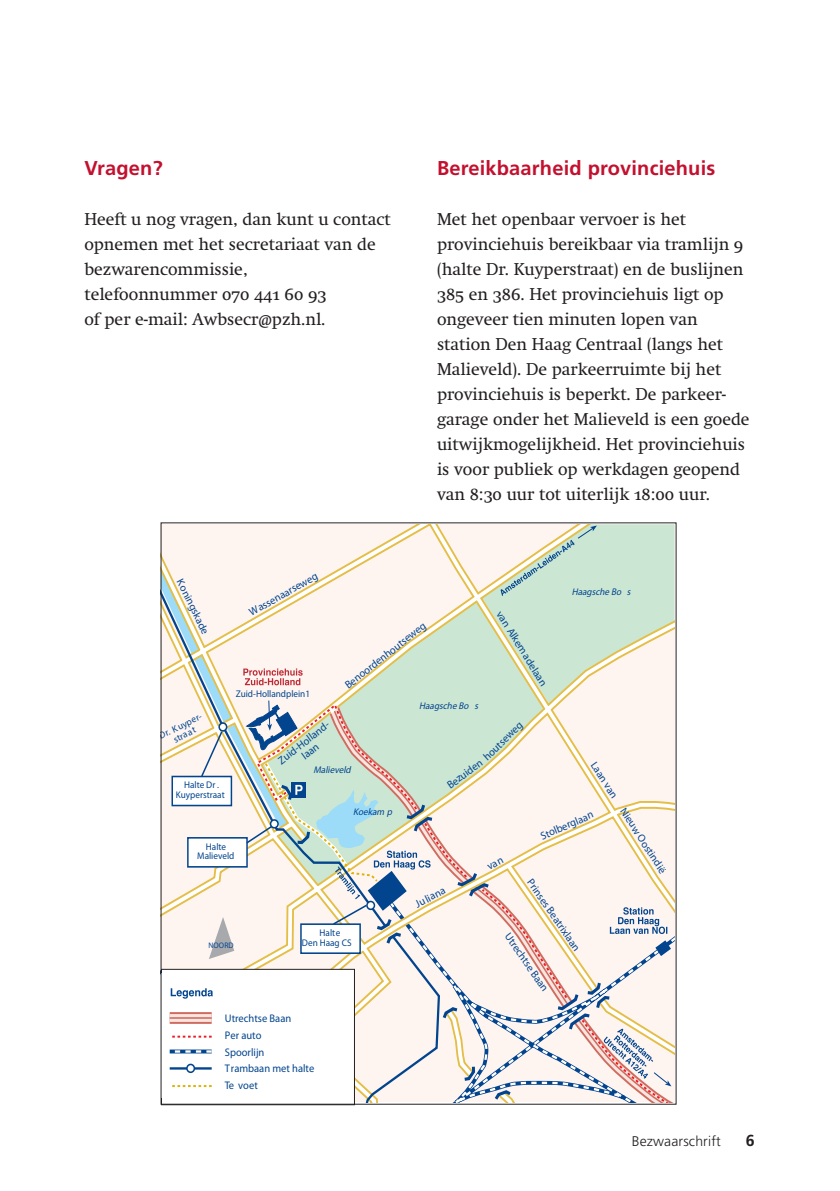
<style>
.page{position:relative;width:840px;height:1191px;background:#fff}
.page>*{position:absolute;margin:0;border:0;box-sizing:border-box;transform-origin:0 0}
.t1{font:700 20px "Frutiger LT Std";letter-spacing:.01em;color:#c3102e}
.t2{font:17px/25px "Swift Os F";color:#231f20}
.t3{font:700 16px "Frutiger LT Std";color:#231f20}
.t4{font:300 14px "Frutiger LT Std";letter-spacing:.01em;color:#231f20}
.t5{font:11px/16.6px "Helvetica";color:#02448d;scale:.95 1}
.t6{font:11px "Helvetica";color:#02448d}
.t7{font:10.8px/10.8px "Helvetica";color:#02448d;text-align:center}
.t8{font:10.6px "Helvetica";color:#02448d}
.t9{font:9.6px/9.6px "Helvetica";color:#02448d;text-align:center;scale:.95 1}
.t10{font:italic 9.6px "Helvetica";color:#02448d;scale:.95 1}
.t11{font:9.6px/9.6px "Helvetica";color:#02448d;text-align:center}
.t12{font:8px "Helvetica";letter-spacing:.015em;color:#02448d;scale:.95 1}
</style>
<div class="page">
<svg style="left:162px;top:524px;width:512px;height:578px"></svg>
<div style="left:161px;top:969px;width:194px;height:136px;background:#fff;border:1px solid #231f20"></div>
<svg style="left:162px;top:973px;width:51px;height:125px"></svg>
<svg style="left:487px;top:853px;width:18px;height:17px"></svg>
<p class="t1" style="left:84px;top:156px;width:80px">Vragen?</p>
<p class="t2" style="left:84px;top:207px;width:308px">Heeft u nog vragen, dan kunt u contact opnemen met het secretariaat van de bezwarencommissie,<br>telefoonnummer 070 441 60 93<br>of per e-mail: Awbsecr@pzh.nl.</p>
<p class="t1" style="left:437px;top:156px;width:280px">Bereikbaarheid provinciehuis</p>
<p class="t2" style="left:437px;top:207px;width:314px">Met het openbaar vervoer is het provinciehuis bereikbaar via tramlijn 9 (halte Dr. Kuyperstraat) en de buslijnen 385 en 386. Het provinciehuis ligt op ongeveer tien minuten lopen van station Den Haag Centraal (langs het Malieveld). De parkeerruimte bij het provinciehuis is beperkt. De parkeer&shy;garage onder het Malieveld is een goede uitwijkmogelijkheid. Het provinciehuis is voor publiek op werkdagen geopend van 8:30 uur tot uiterlijk 18:00 uur.</p>
<p class="t8" style="left:186px;top:572px;width:62px;rotate:64deg">Koningskade</p>
<p class="t8" style="left:185px;top:576px;width:62px;rotate:64deg">Koningskade</p>
<p class="t11" style="left:159px;top:727px;width:48px;rotate:-26deg">Dr. Kuyper&shy;stra at</p>
<p class="t11" style="left:157px;top:732px;width:48px;rotate:-26deg">Dr. Kuyper&shy;stra at</p>
<p class="t9" style="left:177px;top:776px;width:53px">Halte Dr .<br>Kuyperstraat</p>
<p class="t9" style="left:176px;top:780px;width:53px">Halte Dr .<br>Kuyperstraat</p>
<p class="t6" style="left:248px;top:603px;width:78px;rotate:-29deg">Wassenaarseweg</p>
<p class="t6" style="left:247px;top:607px;width:78px;rotate:-29deg">Wassenaarseweg</p>
<p class="t9" style="left:237px;top:685px;width:80px">Zuid-Hollandplein1</p>
<p class="t9" style="left:235px;top:689px;width:80px">Zuid-Hollandplein1</p>
<p class="t7" style="left:344px;top:678px;width:101px;rotate:-38deg">Benoordenhoutseweg</p>
<p class="t7" style="left:342px;top:682px;width:101px;rotate:-38deg">Benoordenhoutseweg</p>
<p class="t10" style="left:420px;top:696px;width:66px">Haagsche Bo s</p>
<p class="t10" style="left:419px;top:700px;width:66px">Haagsche Bo s</p>
<p class="t8" style="left:505px;top:604px;width:88px;rotate:58deg">van Alkemadelaan</p>
<p class="t8" style="left:503px;top:609px;width:88px;rotate:58deg">van Alkemadelaan</p>
<p class="t7" style="left:277px;top:753px;width:63px;rotate:-38deg">Zuid-Holland&shy;laan</p>
<p class="t7" style="left:276px;top:757px;width:63px;rotate:-38deg">Zuid-Holland&shy;laan</p>
<p class="t10" style="left:315px;top:760px;width:43px">Malieveld</p>
<p class="t10" style="left:313px;top:765px;width:43px">Malieveld</p>
<p class="t7" style="left:482px;top:750px;width:52px;rotate:-44deg">houtseweg</p>
<p class="t7" style="left:481px;top:754px;width:52px;rotate:-44deg">houtseweg</p>
<p class="t7" style="left:446px;top:778px;width:43px;rotate:-37deg">Bezuiden</p>
<p class="t7" style="left:445px;top:782px;width:43px;rotate:-37deg">Bezuiden</p>
<p class="t10" style="left:573px;top:582px;width:66px">Haagsche Bo s</p>
<p class="t10" style="left:571px;top:586px;width:66px">Haagsche Bo s</p>
<p class="t8" style="left:599px;top:755px;width:42px;rotate:57deg">Laan van</p>
<p class="t8" style="left:598px;top:760px;width:42px;rotate:57deg">Laan van</p>
<p class="t9" style="left:199px;top:837px;width:41px">Halte<br>Malieveld</p>
<p class="t9" style="left:197px;top:842px;width:41px">Halte<br>Malieveld</p>
<p class="t12" style="left:210px;top:937px;width:28px">NOORD</p>
<p class="t12" style="left:208px;top:941px;width:28px">NOORD</p>
<p class="t10" style="left:354px;top:802px;width:45px">Koekam p</p>
<p class="t6" style="left:539px;top:827px;width:58px;rotate:-24deg">Stolberglaan</p>
<p class="t10" style="left:353px;top:807px;width:45px">Koekam p</p>
<p class="t6" style="left:538px;top:831px;width:58px;rotate:-24deg">Stolberglaan</p>
<p class="t9" style="left:303px;top:924px;width:54px;text-align:left;text-indent:18px">Halte<br>Den Haag CS</p>
<p class="t9" style="left:302px;top:928px;width:54px;text-align:left;text-indent:18px">Halte<br>Den Haag CS</p>
<p class="t6" style="left:414px;top:895px;width:34px;rotate:-29deg">Ju liana</p>
<p class="t6" style="left:412px;top:899px;width:34px;rotate:-29deg">Ju liana</p>
<p class="t8" style="left:535px;top:873px;width:86px;rotate:55deg">Prinses Beatrixlaan</p>
<p class="t8" style="left:534px;top:877px;width:86px;rotate:55deg">Prinses Beatrixlaan</p>
<p class="t8" style="left:513px;top:926px;width:70px;rotate:55deg">Utrechtse Baan</p>
<p class="t8" style="left:511px;top:930px;width:70px;rotate:55deg">Utrechtse Baan</p>
<p class="t5" style="left:225px;top:1010px;width:96px">Utrechtse Baan<br>Per auto<br>Spoorlijn<br>Trambaan met halte<br>Te voet</p>
<p class="t5" style="left:223px;top:1014px;width:96px">Utrechtse Baan<br>Per auto<br>Spoorlijn<br>Trambaan met halte<br>Te voet</p>
<p class="t8" style="left:628px;top:801px;width:77px;rotate:57deg">Nieuw Oostindië</p>
<p class="t8" style="left:627px;top:805px;width:77px;rotate:57deg">Nieuw Oostindië</p>
<p class="t4" style="left:631px;top:1132px;width:90px">Bezwaarschrift</p>
<p class="t3" style="left:745px;top:1130px;width:10px">6</p>
</div>
